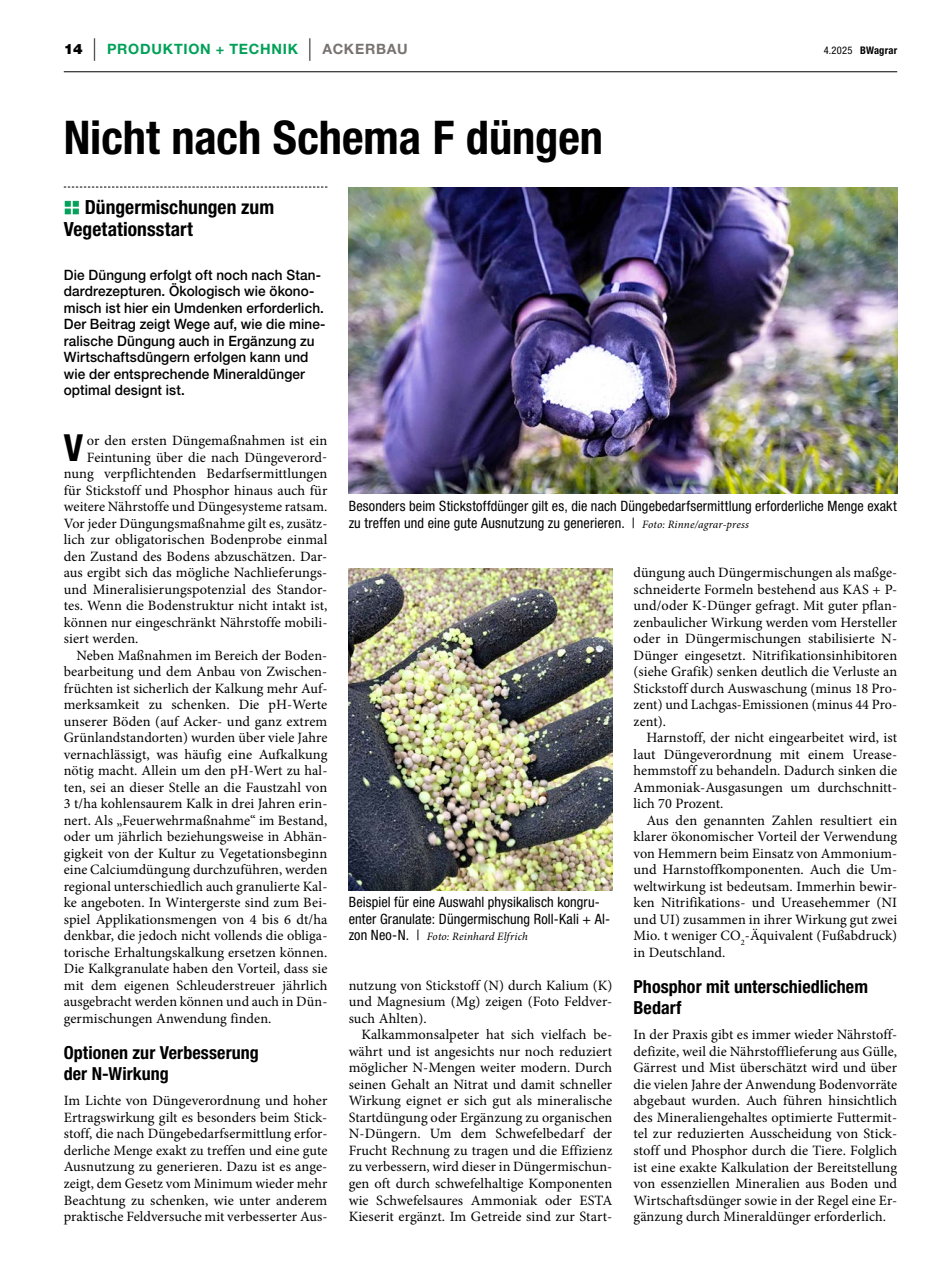
<style>
.page{position:relative;width:944px;height:1285px;background:#fff}
.page>*{position:absolute;margin:0;border:0;box-sizing:border-box;transform-origin:0 0}
.t1{font:700 condensed 46.5px "Helvetica Neue LT Std";color:#000}
.t2{font:700 condensed 37.35px "Helvetica Neue LT Std";color:#000}
.t3{font:700 condensed 19.5px/22.5px "Helvetica Neue LT Std";letter-spacing:.005em;color:#000}
.t4{font:700 condensed 18px/21px "Helvetica Neue LT Std";letter-spacing:.005em;color:#000}
.t5{font:14.25px/16.5px "Minion Pro";letter-spacing:.005em;color:#000;text-align:justify}
.t6{font:500 14.25px/16.5px "Helvetica Neue LT Std";letter-spacing:.01em;color:#000;scale:.95 1}
.t7{font:condensed 14.25px/16.5px "Helvetica Neue LT Std";letter-spacing:.005em;color:#000}
.t8{font:700 14.25px "Helvetica Neue LT Std";letter-spacing:.05em;color:#00a158}
.t9{font:italic 11.25px "Minion Pro";letter-spacing:.015em;color:#000}
.t10{font:700 condensed 10.5px "Helvetica Neue LT Std";letter-spacing:.015em;color:#000}
.s1{font-weight:900;color:#000}
.s2{font-weight:100;font-size:22.5px;color:#000}
.s3{color:#787370}
.s4{font-weight:400}
.s5{font-weight:900;font-stretch:normal;font-size:24px;color:#00a158}
.s6{font-family:"Minion Pro";font-style:italic;font-stretch:normal;font-size:11.25px}
.s7{font-family:"Helvetica Neue LT Std";font-style:normal;font-stretch:condensed;font-size:14.25px}
</style>
<div class="page">
<svg style="left:64px;top:187px;width:263px;height:1px"></svg>
<img style="left:349px;top:187px;width:548px;height:306px">
<img style="left:349px;top:568px;width:263px;height:322px">
<hr style="left:64px;top:71px;width:833px;height:1px;background:#000">
<p class="t8" style="left:64px;top:40px;width:345px"><span class="s1">14</span> <span class="s2">|</span> PRODUKTION + TECHNIK <span class="s2">|</span> <span class="s3">ACKERBAU</span></p>
<p class="t10" style="left:824px;top:44px;width:75px"><span class="s4">4.2025</span> BWagrar</p>
<h1 class="t1" style="left:64px;top:110px;width:541px">Nicht nach Schema F düngen</h1>
<h3 class="t3" style="left:64px;top:195px;width:212px"><span class="s5">::</span> Düngermischungen zum<br>Vegetationsstart</h3>
<p class="t6" style="left:64px;top:266px;width:277px">Die Düngung erfolgt oft noch nach Stan&shy;dardrezepturen. Ökologisch wie ökono&shy;misch ist hier ein Umdenken erforderlich.<br>Der Beitrag zeigt Wege auf, wie die mine&shy;ralische Düngung auch in Ergänzung zu Wirtschaftsdüngern erfolgen kann und wie der entsprechende Mineraldünger optimal designt ist.</p>
<h2 class="t2" style="left:64px;top:425px;width:21px">V</h2>
<p class="t5" style="left:87px;top:432px;width:242px">or den ersten Düngemaßnahmen ist ein</p>
<p class="t5" style="left:87px;top:448px;width:242px">Feintuning über die nach Düngeverord-</p>
<p class="t5" style="left:64px;top:465px;width:265px">nung verpflichtenden Bedarfsermittlungen</p>
<p class="t5" style="left:64px;top:481px;width:265px">für Stickstoff und Phosphor hinaus auch für</p>
<p class="t5" style="left:64px;top:498px;width:265px">weitere Nährstoffe und Düngesysteme ratsam.</p>
<p class="t5" style="left:64px;top:514px;width:265px">Vor jeder Düngungsmaßnahme gilt es, zusätz-</p>
<p class="t5" style="left:64px;top:531px;width:265px">lich zur obligatorischen Bodenprobe einmal</p>
<p class="t5" style="left:64px;top:547px;width:265px">den Zustand des Bodens abzuschätzen. Dar-</p>
<p class="t5" style="left:64px;top:564px;width:265px">aus ergibt sich das mögliche Nachlieferungs-</p>
<p class="t5" style="left:64px;top:580px;width:265px">und Mineralisierungspotenzial des Standor-</p>
<p class="t5" style="left:64px;top:597px;width:265px">tes. Wenn die Bodenstruktur nicht intakt ist,</p>
<p class="t5" style="left:64px;top:613px;width:265px">können nur eingeschränkt Nährstoffe mobili-</p>
<p class="t5" style="left:64px;top:630px;width:76px">siert werden.</p>
<p class="t5" style="left:77px;top:646px;width:252px">Neben Maßnahmen im Bereich der Boden-</p>
<p class="t5" style="left:64px;top:663px;width:265px">bearbeitung und dem Anbau von Zwischen-</p>
<p class="t5" style="left:64px;top:679px;width:265px">früchten ist sicherlich der Kalkung mehr Auf-</p>
<p class="t5" style="left:64px;top:696px;width:265px">merksamkeit zu schenken. Die pH-Werte</p>
<p class="t5" style="left:64px;top:712px;width:265px">unserer Böden (auf Acker- und ganz extrem</p>
<p class="t5" style="left:64px;top:729px;width:265px">Grünlandstandorten) wurden über viele Jahre</p>
<p class="t5" style="left:64px;top:745px;width:265px">vernachlässigt, was häufig eine Aufkalkung</p>
<p class="t5" style="left:64px;top:762px;width:265px">nötig macht. Allein um den pH-Wert zu hal-</p>
<p class="t5" style="left:64px;top:778px;width:265px">ten, sei an dieser Stelle an die Faustzahl von</p>
<p class="t5" style="left:64px;top:795px;width:265px">3 t/ha kohlensaurem Kalk in drei Jahren erin-</p>
<p class="t5" style="left:64px;top:811px;width:265px">nert. Als „Feuerwehrmaßnahme“ im Bestand,</p>
<p class="t5" style="left:64px;top:828px;width:265px">oder um jährlich beziehungsweise in Abhän-</p>
<p class="t5" style="left:64px;top:844px;width:265px">gigkeit von der Kultur zu Vegetationsbeginn</p>
<p class="t5" style="left:64px;top:861px;width:265px">eine Calciumdüngung durchzuführen, werden</p>
<p class="t5" style="left:64px;top:877px;width:265px">regional unterschiedlich auch granulierte Kal-</p>
<p class="t5" style="left:64px;top:894px;width:265px">ke angeboten. In Wintergerste sind zum Bei-</p>
<p class="t5" style="left:64px;top:910px;width:265px">spiel Applikationsmengen von 4 bis 6 dt/ha</p>
<p class="t5" style="left:64px;top:927px;width:265px">denkbar, die jedoch nicht vollends die obliga-</p>
<p class="t5" style="left:64px;top:943px;width:265px">torische Erhaltungskalkung ersetzen können.</p>
<p class="t5" style="left:64px;top:960px;width:265px">Die Kalkgranulate haben den Vorteil, dass sie</p>
<p class="t5" style="left:64px;top:976px;width:265px">mit dem eigenen Schleuderstreuer jährlich</p>
<p class="t5" style="left:64px;top:993px;width:265px">ausgebracht werden können und auch in Dün-</p>
<p class="t5" style="left:64px;top:1009px;width:209px">germischungen Anwendung finden.</p>
<p class="t4" style="left:64px;top:1041px;width:197px">Optionen zur Verbesserung der N-Wirkung</p>
<p class="t5" style="left:64px;top:1092px;width:265px">Im Lichte von Düngeverordnung und hoher Ertragswirkung gilt es besonders beim Stick&shy;stoff, die nach Düngebedarfsermittlung erfor&shy;derliche Menge exakt zu treffen und eine gute Ausnutzung zu generieren. Dazu ist es ange&shy;zeigt, dem Gesetz vom Minimum wieder mehr Beachtung zu schenken, wie unter anderem praktische Feldversuche mit verbesserter Aus-</p>
<p class="t7" style="left:349px;top:497px;width:550px">Besonders beim Stickstoffdünger gilt es, die nach Düngebedarfsermittlung erforderliche Menge exakt zu treffen und eine gute Ausnutzung zu generieren. | <span class="s6">Foto: Rinne/agrar-press</span></p>
<p class="t5" style="left:634px;top:564px;width:265px">düngung auch Düngermischungen als maßge&shy;schneiderte Formeln bestehend aus KAS + P&shy;und/oder K-Dünger gefragt. Mit guter pflan&shy;zenbaulicher Wirkung werden vom Hersteller oder in Düngermischungen stabilisierte N-Dünger eingesetzt. Nitrifikationsinhibitoren (siehe Grafik) senken deutlich die Verluste an Stickstoff durch Auswaschung (minus 18 Pro&shy;zent) und Lachgas-Emissionen (minus 44 Pro&shy;zent).</p>
<p class="t5" style="left:634px;top:729px;width:265px;text-indent:13px">Harnstoff, der nicht eingearbeitet wird, ist laut Düngeverordnung mit einem Urease&shy;hemmstoff zu behandeln. Dadurch sinken die Ammoniak-Ausgasungen um durchschnitt&shy;lich 70 Prozent.</p>
<p class="t5" style="left:634px;top:811px;width:265px;text-indent:13px">Aus den genannten Zahlen resultiert ein klarer ökonomischer Vorteil der Verwendung von Hemmern beim Einsatz von Ammonium&shy;und Harnstoffkomponenten. Auch die Um&shy;weltwirkung ist bedeutsam. Immerhin bewir&shy;ken Nitrifikations- und Ureasehemmer (NI und UI) zusammen in ihrer Wirkung gut zwei Mio. t weniger CO<sub>2</sub>-Äquivalent (Fußabdruck) in Deutschland.</p>
<p class="t4" style="left:634px;top:975px;width:236px">Phosphor mit unterschiedlichem<br>Bedarf</p>
<p class="t5" style="left:634px;top:1026px;width:265px">In der Praxis gibt es immer wieder Nährstoff&shy;defizite, weil die Nährstofflieferung aus Gülle, Gärrest und Mist überschätzt wird und über die vielen Jahre der Anwendung Bodenvorräte abgebaut wurden. Auch führen hinsichtlich des Mineraliengehaltes optimierte Futtermit&shy;tel zur reduzierten Ausscheidung von Stick&shy;stoff und Phosphor durch die Tiere. Folglich ist eine exakte Kalkulation der Bereitstellung von essenziellen Mineralien aus Boden und Wirtschaftsdünger sowie in der Regel eine Er&shy;gänzung durch Mineraldünger erforderlich.</p>
<p class="t7" style="left:349px;top:893px;width:263px">Beispiel für eine Auswahl physikalisch kongru&shy;enter Granulate: Düngermischung Roll-Kali + Al-</p>
<p class="t9" style="left:349px;top:928px;width:181px"><span class="s7">zon Neo-N. |</span> Foto: Reinhard Elfrich</p>
<p class="t5" style="left:349px;top:976px;width:265px">nutzung von Stickstoff (N) durch Kalium (K) und Magnesium (Mg) zeigen (Foto Feldver&shy;such Ahlten).</p>
<p class="t5" style="left:349px;top:1026px;width:265px;text-indent:13px">Kalkammonsalpeter hat sich vielfach be&shy;währt und ist angesichts nur noch reduziert möglicher N-Mengen weiter modern. Durch seinen Gehalt an Nitrat und damit schneller Wirkung eignet er sich gut als mineralische Startdüngung oder Ergänzung zu organischen N-Düngern. Um dem Schwefelbedarf der Frucht Rechnung zu tragen und die Effizienz zu verbessern, wird dieser in Düngermischun&shy;gen oft durch schwefelhaltige Komponenten wie Schwefelsaures Ammoniak oder ESTA Kieserit ergänzt. Im Getreide sind zur Start-</p>
</div>
